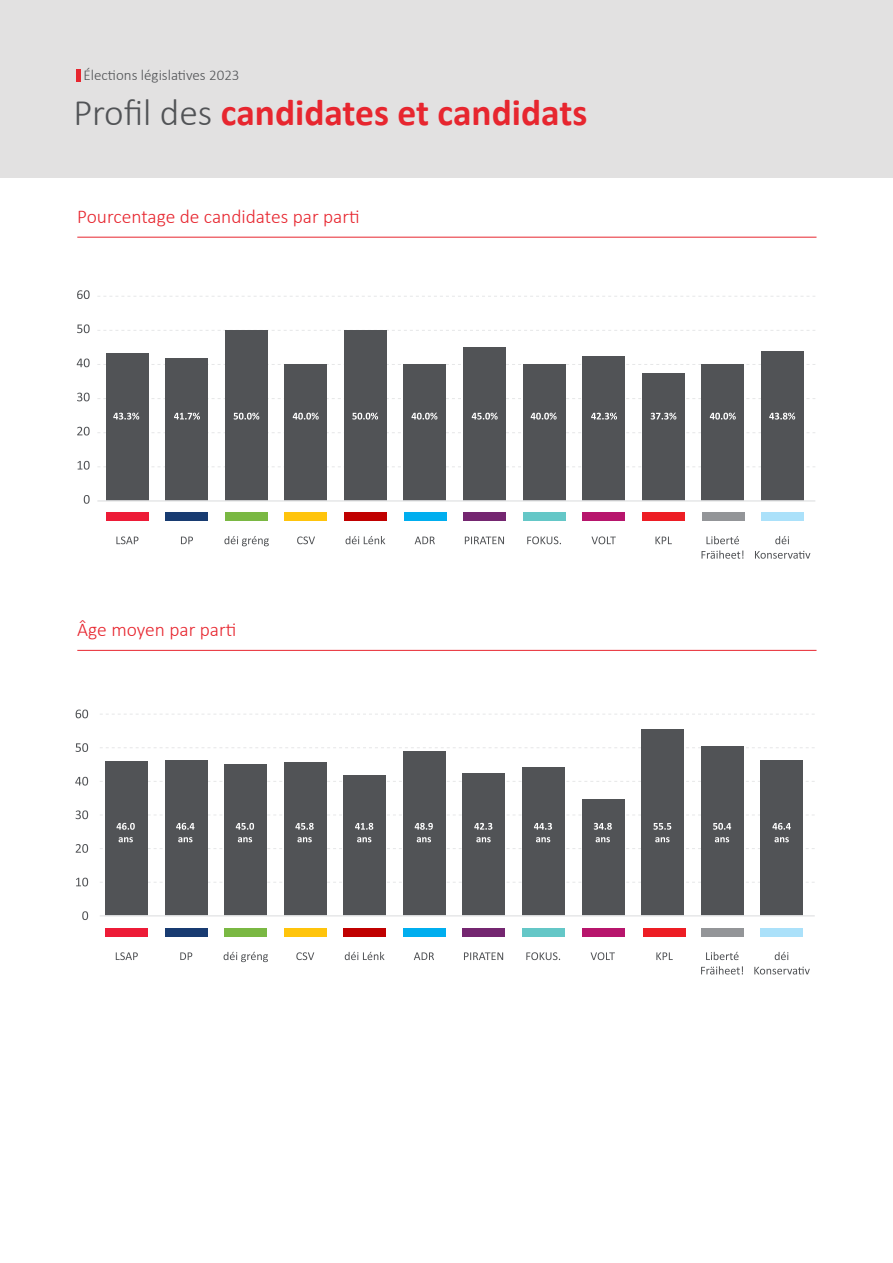
<style>
.page{position:relative;width:893px;height:1263px;background:#fff}
.page>*{position:absolute;margin:0;border:0;box-sizing:border-box;transform-origin:0 0}
.t1{font:700 37.5px "Calibri";color:#e7262f}
.t2{font:300 19.5px "Calibri";color:#e7262f}
.t3{font:300 15px "Calibri";color:#515356}
.s1{font-weight:300;color:#515356}
</style>
<div class="page">
<div style="left:0;top:0;width:892px;height:177px;background:#e2e1e1"></div>
<hr style="left:77px;top:69px;width:4px;height:13px;background:#e7262f">
<hr style="left:77px;top:650px;width:739px;height:1px;background:#e7262f">
<svg style="left:82px;top:911px;width:6px;height:9px"></svg>
<svg style="left:76px;top:878px;width:12px;height:8px"></svg>
<svg style="left:76px;top:844px;width:12px;height:9px"></svg>
<svg style="left:76px;top:810px;width:12px;height:9px"></svg>
<svg style="left:75px;top:777px;width:13px;height:8px"></svg>
<svg style="left:76px;top:743px;width:12px;height:9px"></svg>
<svg style="left:76px;top:709px;width:12px;height:9px"></svg>
<svg style="left:100px;top:882px;width:715px;height:1px"></svg>
<svg style="left:100px;top:848px;width:715px;height:1px"></svg>
<svg style="left:100px;top:815px;width:714px;height:1px"></svg>
<svg style="left:100px;top:781px;width:715px;height:1px"></svg>
<svg style="left:100px;top:747px;width:715px;height:1px"></svg>
<svg style="left:100px;top:714px;width:715px;height:1px"></svg>
<div style="left:105px;top:761px;width:43px;height:155px;background:#515356"></div>
<div style="left:165px;top:760px;width:42px;height:156px;background:#515356"></div>
<div style="left:224px;top:764px;width:43px;height:152px;background:#515356"></div>
<div style="left:284px;top:762px;width:42px;height:154px;background:#515356"></div>
<div style="left:343px;top:775px;width:43px;height:141px;background:#515356"></div>
<div style="left:403px;top:751px;width:43px;height:165px;background:#515356"></div>
<div style="left:463px;top:774px;width:42px;height:142px;background:#515356"></div>
<div style="left:522px;top:767px;width:43px;height:149px;background:#515356"></div>
<div style="left:582px;top:799px;width:42px;height:117px;background:#515356"></div>
<div style="left:641px;top:729px;width:43px;height:187px;background:#515356"></div>
<div style="left:701px;top:746px;width:42px;height:170px;background:#515356"></div>
<div style="left:760px;top:760px;width:43px;height:156px;background:#515356"></div>
<hr style="left:100px;top:915px;width:715px;height:1px;background:#e6e7e8">
<div style="left:760px;top:928px;width:43px;height:8px;background:#abe1fa"></div>
<svg style="left:775px;top:952px;width:13px;height:8px"></svg>
<svg style="left:754px;top:967px;width:56px;height:7px"></svg>
<div style="left:701px;top:928px;width:42px;height:8px;background:#939598"></div>
<svg style="left:706px;top:952px;width:33px;height:8px"></svg>
<svg style="left:701px;top:966px;width:42px;height:8px"></svg>
<div style="left:643px;top:928px;width:43px;height:8px;background:#ed1d24"></div>
<svg style="left:656px;top:952px;width:17px;height:8px"></svg>
<div style="left:582px;top:928px;width:42px;height:8px;background:#b7156c"></div>
<svg style="left:591px;top:952px;width:24px;height:8px"></svg>
<div style="left:522px;top:928px;width:43px;height:8px;background:#64c7c7"></div>
<svg style="left:526px;top:952px;width:34px;height:8px"></svg>
<div style="left:463px;top:928px;width:42px;height:8px;background:#742670"></div>
<svg style="left:464px;top:952px;width:39px;height:8px"></svg>
<div style="left:403px;top:928px;width:43px;height:8px;background:#00aeef"></div>
<svg style="left:414px;top:952px;width:20px;height:8px"></svg>
<div style="left:343px;top:928px;width:43px;height:8px;background:#c00000"></div>
<svg style="left:345px;top:952px;width:39px;height:8px"></svg>
<div style="left:284px;top:928px;width:42px;height:8px;background:#ffc40c"></div>
<svg style="left:296px;top:952px;width:18px;height:8px"></svg>
<div style="left:224px;top:928px;width:43px;height:8px;background:#7ab843"></div>
<svg style="left:224px;top:952px;width:44px;height:10px"></svg>
<div style="left:165px;top:928px;width:42px;height:8px;background:#183b71"></div>
<svg style="left:180px;top:952px;width:12px;height:8px"></svg>
<div style="left:105px;top:928px;width:43px;height:8px;background:#ed1b37"></div>
<svg style="left:116px;top:952px;width:22px;height:8px"></svg>
<svg style="left:116px;top:823px;width:19px;height:7px"></svg>
<svg style="left:119px;top:837px;width:14px;height:5px"></svg>
<svg style="left:176px;top:823px;width:18px;height:7px"></svg>
<svg style="left:178px;top:837px;width:15px;height:5px"></svg>
<svg style="left:236px;top:823px;width:18px;height:7px"></svg>
<svg style="left:238px;top:837px;width:14px;height:5px"></svg>
<svg style="left:295px;top:823px;width:19px;height:7px"></svg>
<svg style="left:297px;top:837px;width:15px;height:5px"></svg>
<svg style="left:355px;top:823px;width:18px;height:7px"></svg>
<svg style="left:357px;top:837px;width:14px;height:5px"></svg>
<svg style="left:415px;top:823px;width:18px;height:7px"></svg>
<svg style="left:417px;top:837px;width:14px;height:5px"></svg>
<svg style="left:474px;top:823px;width:18px;height:7px"></svg>
<svg style="left:476px;top:837px;width:15px;height:5px"></svg>
<svg style="left:534px;top:823px;width:18px;height:7px"></svg>
<svg style="left:536px;top:837px;width:14px;height:5px"></svg>
<svg style="left:594px;top:823px;width:18px;height:7px"></svg>
<svg style="left:596px;top:837px;width:14px;height:5px"></svg>
<svg style="left:653px;top:823px;width:18px;height:7px"></svg>
<svg style="left:655px;top:837px;width:15px;height:5px"></svg>
<svg style="left:713px;top:823px;width:18px;height:7px"></svg>
<svg style="left:715px;top:837px;width:14px;height:5px"></svg>
<svg style="left:772px;top:823px;width:19px;height:7px"></svg>
<svg style="left:774px;top:837px;width:15px;height:5px"></svg>
<hr style="left:77px;top:237px;width:739px;height:1px;background:#e7262f">
<svg style="left:84px;top:495px;width:6px;height:9px"></svg>
<svg style="left:78px;top:461px;width:12px;height:9px"></svg>
<svg style="left:77px;top:427px;width:13px;height:8px"></svg>
<svg style="left:77px;top:393px;width:13px;height:8px"></svg>
<svg style="left:77px;top:358px;width:13px;height:9px"></svg>
<svg style="left:77px;top:324px;width:13px;height:9px"></svg>
<svg style="left:77px;top:290px;width:13px;height:9px"></svg>
<svg style="left:97px;top:466px;width:718px;height:1px"></svg>
<svg style="left:97px;top:432px;width:718px;height:1px"></svg>
<svg style="left:97px;top:398px;width:718px;height:1px"></svg>
<svg style="left:97px;top:364px;width:718px;height:1px"></svg>
<svg style="left:97px;top:330px;width:718px;height:1px"></svg>
<svg style="left:97px;top:296px;width:718px;height:1px"></svg>
<div style="left:761px;top:512px;width:43px;height:9px;background:#abe1fa"></div>
<svg style="left:775px;top:536px;width:14px;height:8px"></svg>
<svg style="left:755px;top:551px;width:55px;height:8px"></svg>
<div style="left:761px;top:351px;width:42px;height:150px;background:#515356"></div>
<div style="left:702px;top:512px;width:42px;height:9px;background:#939598"></div>
<svg style="left:706px;top:536px;width:33px;height:8px"></svg>
<svg style="left:701px;top:550px;width:42px;height:9px"></svg>
<div style="left:701px;top:364px;width:43px;height:137px;background:#515356"></div>
<div style="left:642px;top:512px;width:43px;height:9px;background:#ed1d24"></div>
<svg style="left:655px;top:536px;width:17px;height:8px"></svg>
<div style="left:642px;top:374px;width:42px;height:127px;background:#515356"></div>
<div style="left:583px;top:512px;width:42px;height:9px;background:#b7156c"></div>
<svg style="left:591px;top:536px;width:25px;height:8px"></svg>
<div style="left:582px;top:357px;width:43px;height:144px;background:#515356"></div>
<div style="left:523px;top:512px;width:43px;height:9px;background:#64c7c7"></div>
<svg style="left:527px;top:536px;width:34px;height:8px"></svg>
<div style="left:523px;top:364px;width:42px;height:137px;background:#515356"></div>
<div style="left:463px;top:512px;width:43px;height:9px;background:#742670"></div>
<svg style="left:465px;top:536px;width:39px;height:8px"></svg>
<div style="left:463px;top:347px;width:43px;height:154px;background:#515356"></div>
<div style="left:404px;top:512px;width:42px;height:9px;background:#00aeef"></div>
<svg style="left:415px;top:536px;width:20px;height:8px"></svg>
<div style="left:404px;top:364px;width:42px;height:137px;background:#515356"></div>
<div style="left:344px;top:512px;width:43px;height:9px;background:#c00000"></div>
<svg style="left:346px;top:536px;width:39px;height:8px"></svg>
<div style="left:344px;top:330px;width:43px;height:171px;background:#515356"></div>
<div style="left:285px;top:512px;width:42px;height:9px;background:#ffc40c"></div>
<svg style="left:297px;top:536px;width:18px;height:8px"></svg>
<div style="left:285px;top:364px;width:42px;height:137px;background:#515356"></div>
<div style="left:225px;top:512px;width:43px;height:9px;background:#7ab843"></div>
<svg style="left:224px;top:536px;width:45px;height:10px"></svg>
<div style="left:225px;top:330px;width:43px;height:171px;background:#515356"></div>
<div style="left:166px;top:512px;width:42px;height:9px;background:#183b71"></div>
<svg style="left:181px;top:537px;width:12px;height:7px"></svg>
<div style="left:165px;top:359px;width:43px;height:142px;background:#515356"></div>
<div style="left:106px;top:512px;width:42px;height:9px;background:#ed1b37"></div>
<svg style="left:116px;top:536px;width:22px;height:8px"></svg>
<div style="left:106px;top:353px;width:42px;height:148px;background:#515356"></div>
<hr style="left:97px;top:500px;width:718px;height:2px;background:#e6e7e8">
<svg style="left:113px;top:413px;width:26px;height:7px"></svg>
<svg style="left:174px;top:413px;width:26px;height:7px"></svg>
<svg style="left:234px;top:413px;width:25px;height:7px"></svg>
<svg style="left:293px;top:413px;width:26px;height:7px"></svg>
<svg style="left:352px;top:413px;width:26px;height:7px"></svg>
<svg style="left:411px;top:413px;width:26px;height:7px"></svg>
<svg style="left:472px;top:413px;width:26px;height:7px"></svg>
<svg style="left:531px;top:413px;width:26px;height:7px"></svg>
<svg style="left:591px;top:413px;width:26px;height:7px"></svg>
<svg style="left:651px;top:413px;width:25px;height:7px"></svg>
<svg style="left:710px;top:413px;width:26px;height:7px"></svg>
<svg style="left:769px;top:413px;width:26px;height:7px"></svg>
<p class="t3" style="left:84px;top:66px;width:158px">Élections législatives 2023</p>
<h1 class="t1" style="left:73px;top:86px;width:515px"><span class="s1">Profil des</span> candidates et candidats</h1>
<p class="t2" style="left:77px;top:205px;width:284px">Pourcentage de candidates par parti</p>
<p class="t2" style="left:77px;top:618px;width:161px">Âge moyen par parti</p>
</div>
